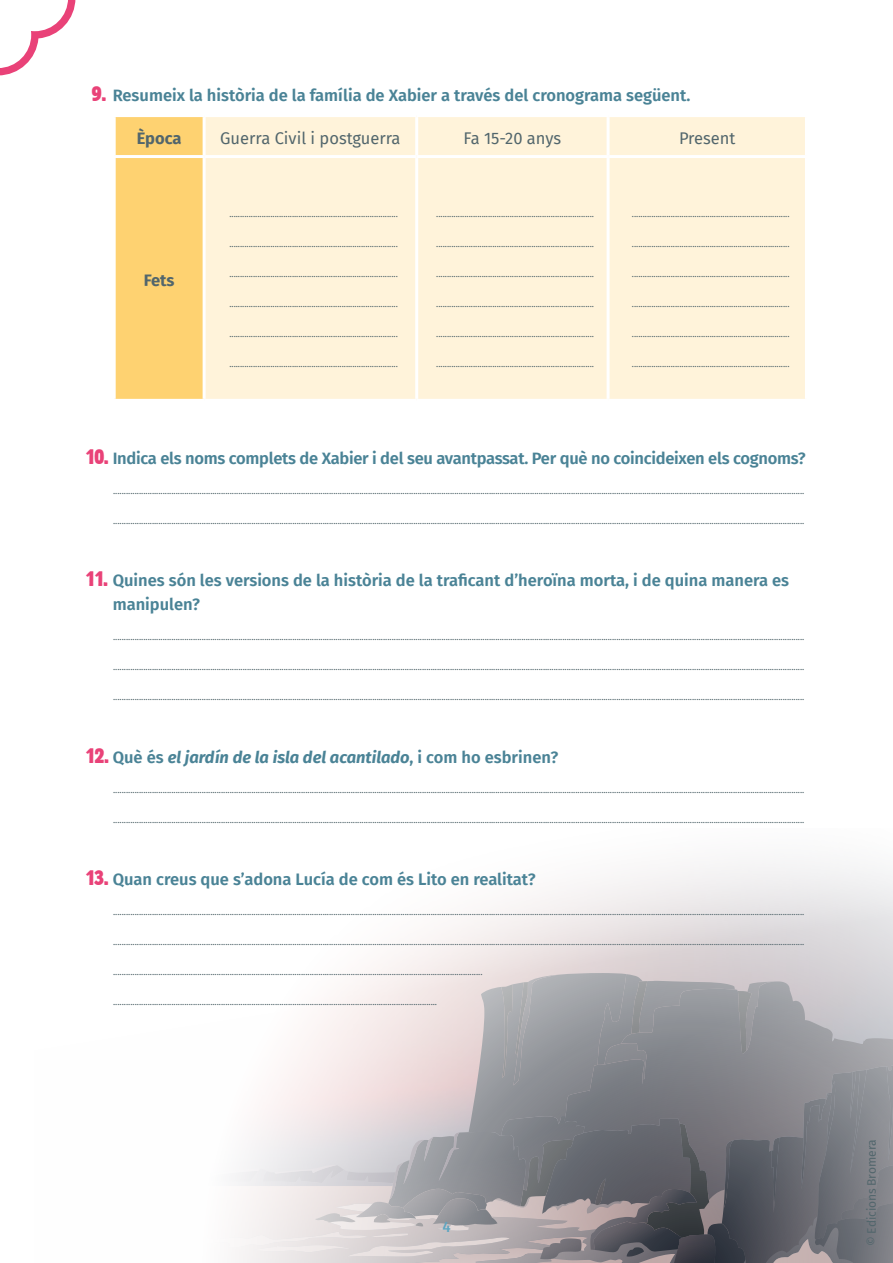
<style>
.page{position:relative;width:893px;height:1263px;background:#fff}
.page>*{position:absolute;margin:0;border:0;box-sizing:border-box;transform-origin:0 0}
.t1{font:600 16.5px/24px "Fira Sans";color:#4a8396}
.t2{font:italic 700 16.5px "Fira Sans";color:#4a8396}
.t3{font:16.5px "Fira Sans";color:#52666c}
.t4{font:700 16.5px "Fira Sans";color:#52666c}
.t5{font:500 15px "Fira Sans";color:#5ea5c0}
.t6{font:12px "Fira Sans";letter-spacing:-.005em;color:#52666c}
.t7{font:9px "Fira Sans";color:#52666c}
.s1{font-family:"Block Berthold";font-weight:400;font-stretch:condensed;font-size:21px;color:#e94278}
.s2{font-family:"Block Berthold";font-weight:400;font-style:normal;font-stretch:condensed;font-size:21px;color:#e94278}
.s3{font-weight:600;font-style:normal}
</style>
<div class="page">
<svg style="left:210px;top:974px;width:683px;height:289px;background:#acaaad"></svg>
<svg style="left:0;top:0;width:75px;height:75px"></svg>
<div style="left:116px;top:117px;width:87px;height:282px;background:#fed271"></div>
<div style="left:206px;top:117px;width:599px;height:282px;background:#fff3da"></div>
<hr style="left:415px;top:117px;width:3px;height:38px;background:#fff">
<hr style="left:607px;top:117px;width:3px;height:38px;background:#fff">
<hr style="left:415px;top:158px;width:3px;height:241px;background:#fff">
<hr style="left:607px;top:158px;width:3px;height:241px;background:#fff">
<hr style="left:113px;top:155px;width:91px;height:3px;background:#fff">
<hr style="left:204px;top:155px;width:213px;height:3px;background:#fff">
<hr style="left:417px;top:155px;width:191px;height:3px;background:#fff">
<hr style="left:608px;top:155px;width:200px;height:3px;background:#fff">
<h1 class="t1" style="left:91px;top:83px;width:601px"><span class="s1">9.</span> Resumeix la història de la família de Xabier a través del cronograma següent.</h1>
<h1 class="t4" style="left:137px;top:124px;width:46px">Època</h1>
<h1 class="t3" style="left:220px;top:126px;width:182px">Guerra Civil i postguerra</h1>
<h1 class="t3" style="left:464px;top:126px;width:99px">Fa 15-20 anys</h1>
<h1 class="t3" style="left:679px;top:126px;width:58px">Present</h1>
<h1 class="t4" style="left:144px;top:266px;width:32px">Fets</h1>
<p class="t7" style="left:229px;top:207px;width:170px">..............................................................................</p>
<p class="t7" style="left:229px;top:237px;width:170px">..............................................................................</p>
<p class="t7" style="left:229px;top:267px;width:170px">..............................................................................</p>
<p class="t7" style="left:229px;top:297px;width:170px">..............................................................................</p>
<p class="t7" style="left:229px;top:327px;width:170px">..............................................................................</p>
<p class="t7" style="left:229px;top:357px;width:170px">..............................................................................</p>
<p class="t7" style="left:436px;top:207px;width:159px">.........................................................................</p>
<p class="t7" style="left:436px;top:237px;width:159px">.........................................................................</p>
<p class="t7" style="left:436px;top:267px;width:159px">.........................................................................</p>
<p class="t7" style="left:436px;top:297px;width:159px">.........................................................................</p>
<p class="t7" style="left:436px;top:327px;width:159px">.........................................................................</p>
<p class="t7" style="left:436px;top:357px;width:159px">.........................................................................</p>
<p class="t7" style="left:632px;top:207px;width:159px">.........................................................................</p>
<p class="t7" style="left:632px;top:237px;width:159px">.........................................................................</p>
<p class="t7" style="left:632px;top:267px;width:159px">.........................................................................</p>
<p class="t7" style="left:632px;top:297px;width:159px">.........................................................................</p>
<p class="t7" style="left:632px;top:327px;width:159px">.........................................................................</p>
<p class="t7" style="left:632px;top:357px;width:159px">.........................................................................</p>
<h1 class="t1" style="left:85px;top:445px;width:722px"><span class="s1">10.</span> Indica els noms complets de Xabier i del seu avantpassat. Per què no coincideixen els cognoms?</h1>
<p class="t7" style="left:113px;top:484px;width:693px">................................................................................................................................................................................................................................................................................................................................</p>
<p class="t7" style="left:113px;top:514px;width:693px">................................................................................................................................................................................................................................................................................................................................</p>
<h1 class="t1" style="left:113px;top:568px;width:678px;text-indent:-28px"><span class="s1">11.</span> Quines són les versions de la història de la traficant d’heroïna morta, i de quina manera es manipulen?</h1>
<p class="t7" style="left:113px;top:630px;width:693px">................................................................................................................................................................................................................................................................................................................................</p>
<p class="t7" style="left:113px;top:660px;width:693px">................................................................................................................................................................................................................................................................................................................................</p>
<p class="t7" style="left:113px;top:690px;width:693px">................................................................................................................................................................................................................................................................................................................................</p>
<h1 class="t2" style="left:85px;top:743px;width:475px"><span class="s2">12.</span> <span class="s3">Què és</span> el jardín de la isla del acantilado<span class="s3">, i com ho esbrinen?</span></h1>
<p class="t7" style="left:113px;top:783px;width:693px">................................................................................................................................................................................................................................................................................................................................</p>
<p class="t7" style="left:113px;top:813px;width:693px">................................................................................................................................................................................................................................................................................................................................</p>
<h1 class="t1" style="left:85px;top:866px;width:452px"><span class="s1">13.</span> Quan creus que s’adona Lucía de com és Lito en realitat?</h1>
<p class="t7" style="left:113px;top:905px;width:693px">................................................................................................................................................................................................................................................................................................................................</p>
<p class="t7" style="left:113px;top:935px;width:693px">................................................................................................................................................................................................................................................................................................................................</p>
<p class="t7" style="left:113px;top:965px;width:371px">...........................................................................................................................................................................</p>
<p class="t7" style="left:113px;top:995px;width:325px">......................................................................................................................................................</p>
<h2 class="t5" style="left:442px;top:1214px;width:10px">4</h2>
<h3 class="t6" style="left:863px;top:1246px;width:108px;rotate:-90deg">© Edicions Bromera</h3>
</div>
